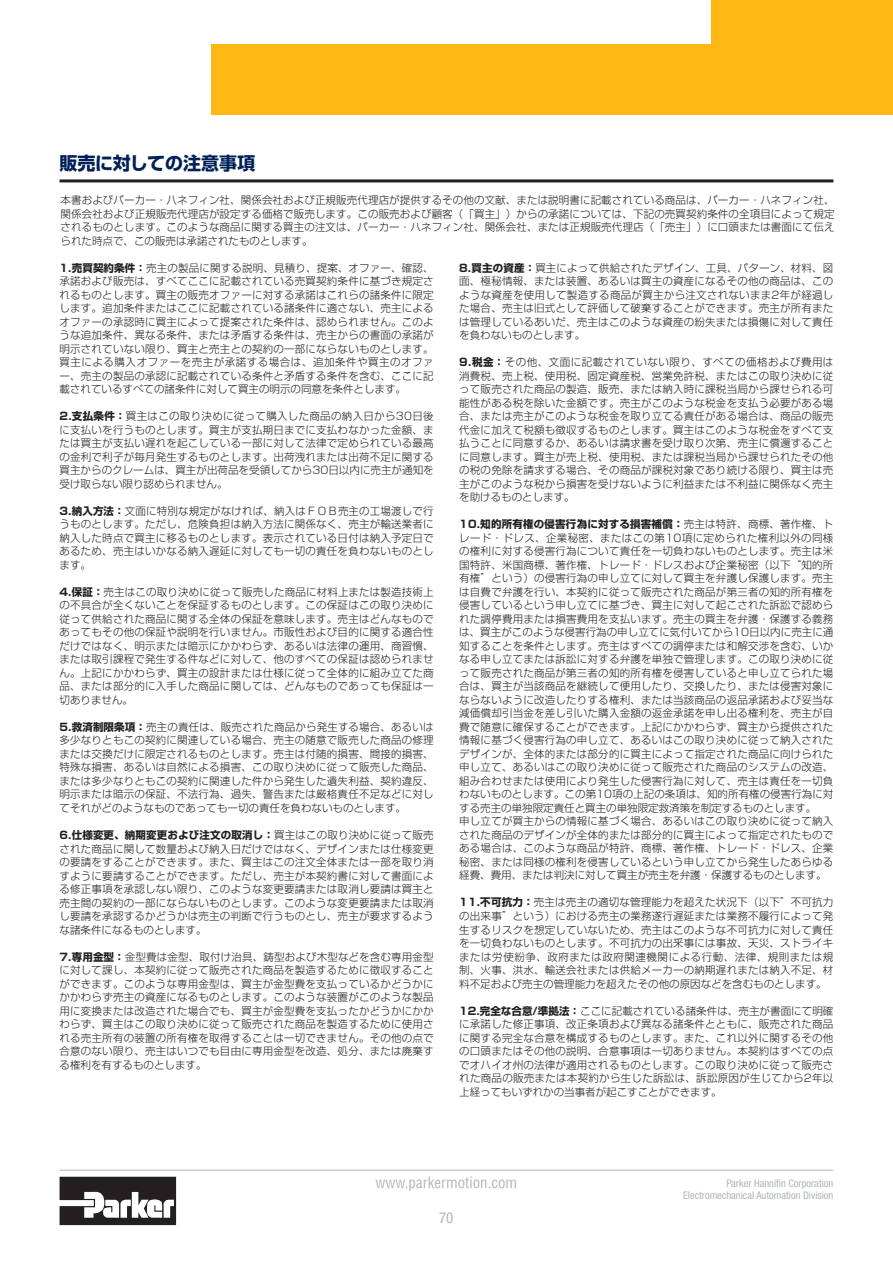
<style>
.page{position:relative;width:893px;height:1263px;background:#fff}
.page>*{position:absolute;margin:0;border:0;box-sizing:border-box;transform-origin:0 0}
.t1{font:18px "Shin Go Pro Bold 90 msp RKSJ H";color:#002057}
.t2{font:condensed 15px "Helvetica";color:#b0b6bb}
.t3{font:condensed 15px "Helvetica Neue";color:#b0b6bb}
.t4{font:10.5px/13.5px "Shin Go Pro Light 90 msp RKSJ H";letter-spacing:.02em;color:#231f20;text-align:justify}
.t5{font:10.5px "Shin Go Pro Bold 90 msp RKSJ H";letter-spacing:.02em;color:#231f20}
.t6{font:condensed 10.5px/12px "Helvetica Neue";color:#b0b6bb;text-align:right}
.s1{font-family:"Shin Go Pro Bold 90 msp RKSJ H"}
.s2{font-family:"Shin Go Pro Light 90 msp RKSJ H"}
</style>
<div class="page">
<hr style="left:60px;top:179px;width:773px;height:3px;background:#231f20">
<div style="left:212px;top:0;width:681px;height:115px;background:#fdb813"></div>
<div style="left:0;top:0;width:710px;height:43px;background:#fff"></div>
<hr style="left:60px;top:1170px;width:773px;height:1px;background:#b0b6bb">
<svg style="left:60px;top:1177px;width:116px;height:48px"></svg>
<h1 class="t1" style="left:60px;top:157px;width:197px">販売に対しての注意事項</h1>
<p class="t4" style="left:61px;top:195px;width:775px">本書およびパーカー・八ネフィン社、関係会社および正規販売代理店が提供するその他の文献、または説明書に記載されている商品は、パーカー・ハネフィン社、関係会社および正規販売代理店が設定する価格で販売します。この販売および顧客（「買主」）からの承諾については、下記の売買契約条件の全項目によって規定されるものとします。このような商品に関する買主の注文は、パーカー・ハネフィン社、関係会社、または正規販売代理店（「売主」）に口頭または書面にて伝えられた時点で、この販売は承諾されたものとします。</p>
<p class="t4" style="left:459px;top:263px;width:376px"><span class="s1">8.買主の資産：</span>買主によって供給されたデザイン、工具、パターン、材料、図面、極秘情報、または装置、あるいは買主の資産になるその他の商品は、このような資産を使用して製造する商品が買主から注文されないまま2年が経過した場合、売主は旧式として評価して破棄することができます。売主が所有または管理しているあいだ、売主はこのような資産の紛失または損傷に対して責任を負わないものとします。</p>
<p class="t4" style="left:459px;top:357px;width:376px"><span class="s1">9.税金：</span>その他、文面に記載されていない限り、すべての価格および費用は消費税、売上税、使用税、固定資産税、営業免許税、またはこの取り決めに従って販売された商品の製造、販売、または納入時に課税当局から課せられる可能性がある税を除いた金額です。売主がこのような税金を支払う必要がある場合、または売主がこのような税金を取り立てる責任がある場合は、商品の販売代金に加えて税額も徴収するものとします。買主はこのような税金をすべて支払うことに同意するか、あるいは請求書を受け取り次第、売主に償還することに同意します。買主が売上税、使用税、または課税当局から課せられたその他の税の免除を請求する場合、その商品が課税対象であり続ける限り、買主は売主がこのような税から損害を受けないように利益または不利益に関係なく売主を助けるものとします。</p>
<p class="t5" style="left:459px;top:520px;width:376px">10.知的所有権の侵害行為に対する損害補償：<span class="s2">売主は特許、商標、著作権、ト</span></p>
<p class="t4" style="left:459px;top:533px;width:376px;text-align:left">レード・ドレス、企業秘密、またはこの第10項に定められた権利以外の同様の権利に対する侵害行為について責任を一切負わないものとします。売主は米国特許、米国商標、著作権、トレード・ドレスおよび企業秘密（以下“知的所有権”という）の侵害行為の申し立てに対して買主を弁護し保護します。売主は自費で弁護を行い、本契約に従って販売された商品が第三者の知的所有権を侵害しているという申し立てに基づき、買主に対して起こされた訴訟で認められた調停費用または損害費用を支払います。売主の買主を弁護・保護する義務は、買主がこのような侵害行為の申し立てに気付いてから10日以内に売主に通知することを条件とします。売主はすべての調停または和解交渉を含む、いかなる申し立てまたは訴訟に対する弁護を単独で管理します。この取り決めに従って販売された商品が第三者の知的所有権を侵害していると申し立てられた場合は、買主が当該商品を継続して便用したり、交換したり、または侵害対象にならないように改造したりする権利、または当該商品の返品承諾および妥当な減価償却引当金を差し引いた購入金額の返金承諾を申し出る権利を、売主が自費で随意に確保することができます。上記にかかわらず、買主から提供された情報に基づく侵害行為の申し立て、あるいはこの取り決めに従って納入されたデザインが、全体的または部分的に買主によって指定された商品に向けられた申し立て、あるいはこの取り決めに従って販売された商品のシステムの改造、組み合わせまたは使用により発生した侵害行為に対して、売主は責任を一切負わないものとします。この第10項の上記の条項は、知的所有権の侵害行為に対する売主の単独限定責任と買主の単独限定救済策を制定するものとします。<br>申し立てが買主からの情報に基づく場合、あるいはこの取り決めに従って納入された商品のデザインが全体的または部分的に買主によって指定されたものである場合は、このような商品が特許、商標、著作権、トレード・ドレス、企業秘密、または同様の権利を侵害しているという申し立てから発生したあらゆる経費、費用、または判決に対して買主が売主を弁護・保護するものとします。</p>
<p class="t4" style="left:459px;top:897px;width:376px"><span class="s1">11.不可抗力：</span>売主は売主の適切な管理能力を超えた状況下（以下”不可抗力の出来事”という）における売主の業務遂行遅延または業務不履行によって発生するリスクを想定していないため、売主はこのような不可抗力に対して責任を一切負わないものとします。不可抗力の出釆事には事故、天災、ストライキまたは労使紛争、政府または政府関連機関による行動、法律、規則または規制、火事、洪水、輸送会社または供給メーカーの納期遅れまたは納入不足、材料不足および売主の管理能力を超えたその他の原因などを含むものとします。</p>
<p class="t4" style="left:459px;top:1005px;width:376px"><span class="s1">12.完全な合意/準拠法：</span>ここに記載されている諸条件は、売主が書面にて明確に承諾した修正事項、改正条項および異なる諸条件とともに、販売された商品に関する完全な合意を構成するものとします。また、これ以外に関するその他の口頭またはその他の説明、合意事項は一切ありません。本契約はすべての点でオハイオ州の法律が適用されるものとします。この取り決めに従って販売された商品の販売または本契約から生じた訴訟は、訴訟原因が生じてから2年以上経ってもいずれかの当事者が起こすことができます。</p>
<p class="t4" style="left:60px;top:263px;width:376px"><span class="s1">1.売買契約条件：</span>売主の製品に関する説明、見積り、提案、オファー、確認、承諾および販売は、すべてここに記載されている売買契約条件に基づき規定されるものとします。買主の販売オファーに対する承諾はこれらの諸条件に限定します。追加条件またはここに記載されている諸条件に適さない、売主によるオファーの承認時に買主によって提案された条件は、認められません。このような追加条件、異なる条件、または矛盾する条件は、売主からの書面の承諾が明示されていない限り、買主と売主との契約の一部にならないものとします。買主による購入オファーを売主が承諾する場合は、追加条件や買主のオファー、売主の製品の承認に記載されている条件と矛盾する条件を含む、ここに記載されているすべての諸条件に対して買主の明示の同意を条件とします。</p>
<p class="t4" style="left:60px;top:411px;width:376px"><span class="s1">2.支払条件：</span>買主はこの取り決めに従って購入した商品の納入日から30日後に支払いを行うものとします。買主が支払期日までに支払わなかった金額、または買主が支払い遅れを起こしている一部に対して法律で定められている最高の金利で利子が毎月発生するものとします。出荷洩れまたは出荷不足に関する買主からのクレームは、買主が出荷品を受領してから30日以内に売主が通知を受け取らない限り認められません。</p>
<p class="t4" style="left:60px;top:506px;width:376px"><span class="s1">3.納入方法：</span>文面に特別な規定がなければ、納入はＦＯＢ売主の工場渡しで行うものとします。ただし、危険負担は納入方法に関係なく、売主が輸送業者に納入した時点で買主に移るものとします。表示されている日付は納入予定日であるため、売主はいかなる納入遅延に対しても一切の責任を負わないものとします。</p>
<p class="t4" style="left:60px;top:587px;width:376px"><span class="s1">4.保証：</span>売主はこの取り決めに従って販売した商品に材料上または製造技術上の不具合が全くないことを保証するものとします。この保証はこの取り決めに従って供給された商品に関する全体の保証を意味します。売主はどんなものであってもその他の保証や説明を行いません。市販性および目的に関する適合性だけではなく、明示または暗示にかかわらず、あるいは法律の運用、商習慣、または取引課程で発生する件などに対して、他のすべての保証は認められません。上記にかかわらず、買主の設計または仕様に従って全体的に組み立てた商品、または部分的に入手した商品に関しては、どんなものであっても保証は一切ありません。</p>
<p class="t4" style="left:60px;top:722px;width:376px"><span class="s1">5.救済制限条項：</span>売主の責任は、販売された商品から発生する場合、あるいは多少なりともこの契約に関連している場合、売主の随意で販売した商品の修理または交換だけに限定されるものとします。売主は付随的損害、間接的損害、特殊な損害、あるいは自然による損害、この取り決めに従って販売した商品、または多少なりともこの契約に関連した件から発生した遺失利益、契約違反、明示または暗示の保証、不法行為、過失、警告または厳格責任不足などに対してそれがどのようなものであっても一切の責任を負わないものとします。</p>
<p class="t5" style="left:60px;top:831px;width:376px">6.仕様変更、納期変更および注文の取消し：<span class="s2">買主はこの取り決めに従って販売</span></p>
<p class="t4" style="left:60px;top:843px;width:376px">された商品に関して数量および納入日だけではなく、デザインまたは仕様変更の要請をすることができます。また、買主はこの注文全体または一部を取り消すように要請することができます。ただし、売主が本契約書に対して書面による修正事項を承認しない限り、このような変更要請または取消し要請は買主と売主間の契約の一部にならないものとします。このような変更要請または取消し要請を承認するかどうかは売主の判断で行うものとし、売主が要求するような諸条件になるものとします。</p>
<p class="t4" style="left:60px;top:951px;width:376px"><span class="s1">7.専用金型：</span>金型費は金型、取付け治具、鋳型および木型などを含む専用金型に対して課し、本契約に従って販売された商品を製造するために徴収することができます。このような専用金型は、買主が金型費を支払っているかどうかにかかわらず売主の資産になるものとします。このような装置がこのような製品用に変換または改造された場合でも、買主が金型費を支払ったかどうかにかかわらず、買主はこの取り決めに従って販売された商品を製造するために使用される売主所有の装置の所有権を取得することは一切できません。その他の点で合意のない限り、売主はいつでも目由に専用金型を改造、処分、または廃棄する権利を有するものとします。</p>
<h2 class="t2" style="left:375px;top:1173px;width:143px">www.parkermotion.com</h2>
<p class="t6" style="left:683px;top:1178px;width:152px">Parker Hannifin Corporation<br>Electromechanical Automation Division</p>
<h2 class="t3" style="left:439px;top:1212px;width:16px">70</h2>
</div>
